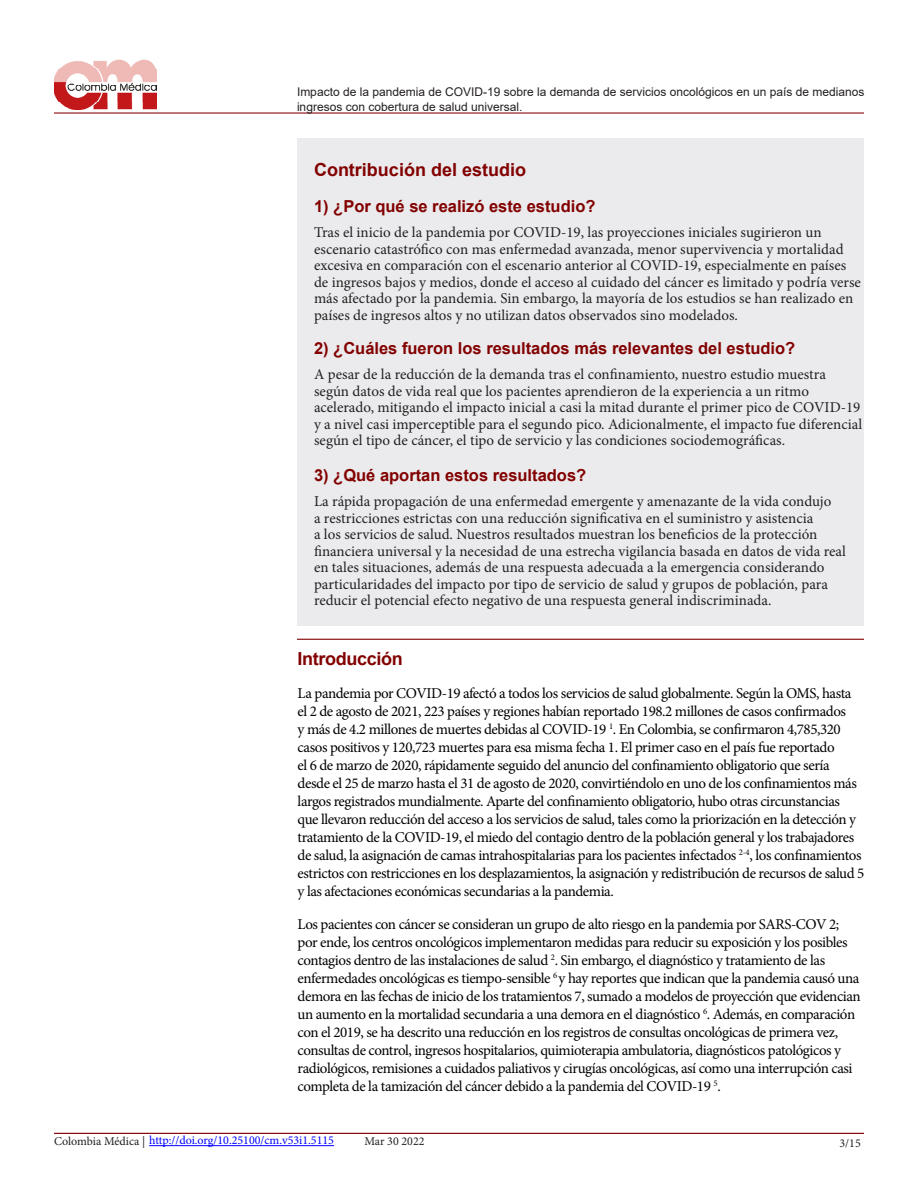
<style>
.page{position:relative;width:918px;height:1188px;background:#fff}
.page>*{position:absolute;margin:0;border:0;box-sizing:border-box;transform-origin:0 0}
.t1{font:700 18px "Arial";color:#820000}
.t2{font:700 18px "Arial";letter-spacing:-.02em;color:#820000}
.t3{font:700 16.5px "Arial";color:#820000}
.t4{font:15px/18px "Minion Pro";letter-spacing:-.03em;color:#000}
.t5{font:15px/16.5px "Minion Pro";color:#231f20}
.t6{font:12px/15px "Arial";color:#231f20}
.t7{font:12px "Minion Pro";color:#00f}
.t8{font:12px "Minion Pro";color:#231f20}
.s1{color:#231f20}
</style>
<div class="page">
<hr style="left:54px;top:112px;width:810px;height:2px;background:#8b0d10">
<img style="left:54px;top:59px;width:102px;height:51px">
<hr style="left:149px;top:1145px;width:185px;height:1px;background:#00f">
<hr style="left:54px;top:1133px;width:810px;height:1px;background:#8b0d10">
<div style="left:297px;top:138px;width:567px;height:487px;background:#ebebed"></div>
<hr style="left:297px;top:639px;width:567px;height:1px;background:#820000">
<p class="t6" style="left:297px;top:84px;width:569px">Impacto de la pandemia de COVID-19 sobre la demanda de servicios oncológicos en un país de medianos ingresos con cobertura de salud universal.</p>
<p class="t1" style="left:314px;top:157px;width:214px">Contribución del estudio</p>
<p class="t3" style="left:314px;top:195px;width:283px">1) ¿Por qué se realizó este estudio?</p>
<p class="t5" style="left:314px;top:224px;width:549px">Tras el inicio de la pandemia por COVID-19, las proyecciones iniciales sugirieron un escenario catastrófico con mas enfermedad avanzada, menor supervivencia y mortalidad excesiva en comparación con el escenario anterior al COVID-19, especialmente en países de ingresos bajos y medios, donde el acceso al cuidado del cáncer es limitado y podría verse más afectado por la pandemia. Sin embargo, la mayoría de los estudios se han realizado en países de ingresos altos y no utilizan datos observados sino modelados.</p>
<p class="t3" style="left:314px;top:337px;width:483px">2) ¿Cuáles fueron los resultados más relevantes del estudio?</p>
<p class="t5" style="left:314px;top:366px;width:550px">A pesar de la reducción de la demanda tras el confinamiento, nuestro estudio muestra según datos de vida real que los pacientes aprendieron de la experiencia a un ritmo acelerado, mitigando el impacto inicial a casi la mitad durante el primer pico de COVID-19 y a nivel casi imperceptible para el segundo pico. Adicionalmente, el impacto fue diferencial según el tipo de cáncer, el tipo de servicio y las condiciones sociodemográficas.</p>
<p class="t3" style="left:314px;top:464px;width:274px">3) ¿Qué aportan estos resultados?</p>
<p class="t5" style="left:314px;top:493px;width:534px">La rápida propagación de una enfermedad emergente y amenazante de la vida condujo<br>a restricciones estrictas con una reducción significativa en el suministro y asistencia<br>a los servicios de salud. Nuestros resultados muestran los beneficios de la protección financiera universal y la necesidad de una estrecha vigilancia basada en datos de vida real en tales situaciones, además de una respuesta adecuada a la emergencia considerando particularidades del impacto por tipo de servicio de salud y grupos de población, para reducir el potencial efecto negativo de una respuesta general indiscriminada.</p>
<p class="t2" style="left:298px;top:646px;width:107px">Introducción</p>
<p class="t4" style="left:298px;top:685px;width:568px">La pandemia por COVID-19 afectó a todos los servicios de salud globalmente. Según la OMS, hasta el 2 de agosto de 2021, 223 países y regiones habían reportado 198.2 millones de casos confirmados<br>y más de 4.2 millones de muertes debidas al COVID-19 <sup>1</sup>. En Colombia, se confirmaron 4,785,320 casos positivos y 120,723 muertes para esa misma fecha 1. El primer caso en el país fue reportado<br>el 6 de marzo de 2020, rápidamente seguido del anuncio del confinamiento obligatorio que sería desde el 25 de marzo hasta el 31 de agosto de 2020, convirtiéndolo en uno de los confinamientos más largos registrados mundialmente. Aparte del confinamiento obligatorio, hubo otras circunstancias que llevaron reducción del acceso a los servicios de salud, tales como la priorización en la detección y tratamiento de la COVID-19, el miedo del contagio dentro de la población general y los trabajadores de salud, la asignación de camas intrahospitalarias para los pacientes infectados <sup>2-4</sup>, los confinamientos estrictos con restricciones en los desplazamientos, la asignación y redistribución de recursos de salud 5 y las afectaciones económicas secundarias a la pandemia.</p>
<p class="t4" style="left:298px;top:916px;width:565px">Los pacientes con cáncer se consideran un grupo de alto riesgo en la pandemia por SARS-COV 2; por ende, los centros oncológicos implementaron medidas para reducir su exposición y los posibles contagios dentro de las instalaciones de salud <sup>2</sup>. Sin embargo, el diagnóstico y tratamiento de las enfermedades oncológicas es tiempo-sensible <sup>6</sup> y hay reportes que indican que la pandemia causó una demora en las fechas de inicio de los tratamientos 7, sumado a modelos de proyección que evidencian un aumento en la mortalidad secundaria a una demora en el diagnóstico <sup>6</sup>. Además, en comparación con el 2019, se ha descrito una reducción en los registros de consultas oncológicas de primera vez, consultas de control, ingresos hospitalarios, quimioterapia ambulatoria, diagnósticos patológicos y radiológicos, remisiones a cuidados paliativos y cirugías oncológicas, así como una interrupción casi completa de la tamización del cáncer debido a la pandemia del COVID-19 <sup>5</sup>.</p>
<p class="t7" style="left:54px;top:1133px;width:282px"><span class="s1">Colombia Médica |</span> http://doi.org/10.25100/cm.v53i1.5115</p>
<p class="t8" style="left:364px;top:1133px;width:62px">Mar 30 2022</p>
<p class="t8" style="left:840px;top:1135px;width:23px">3/15</p>
</div>
